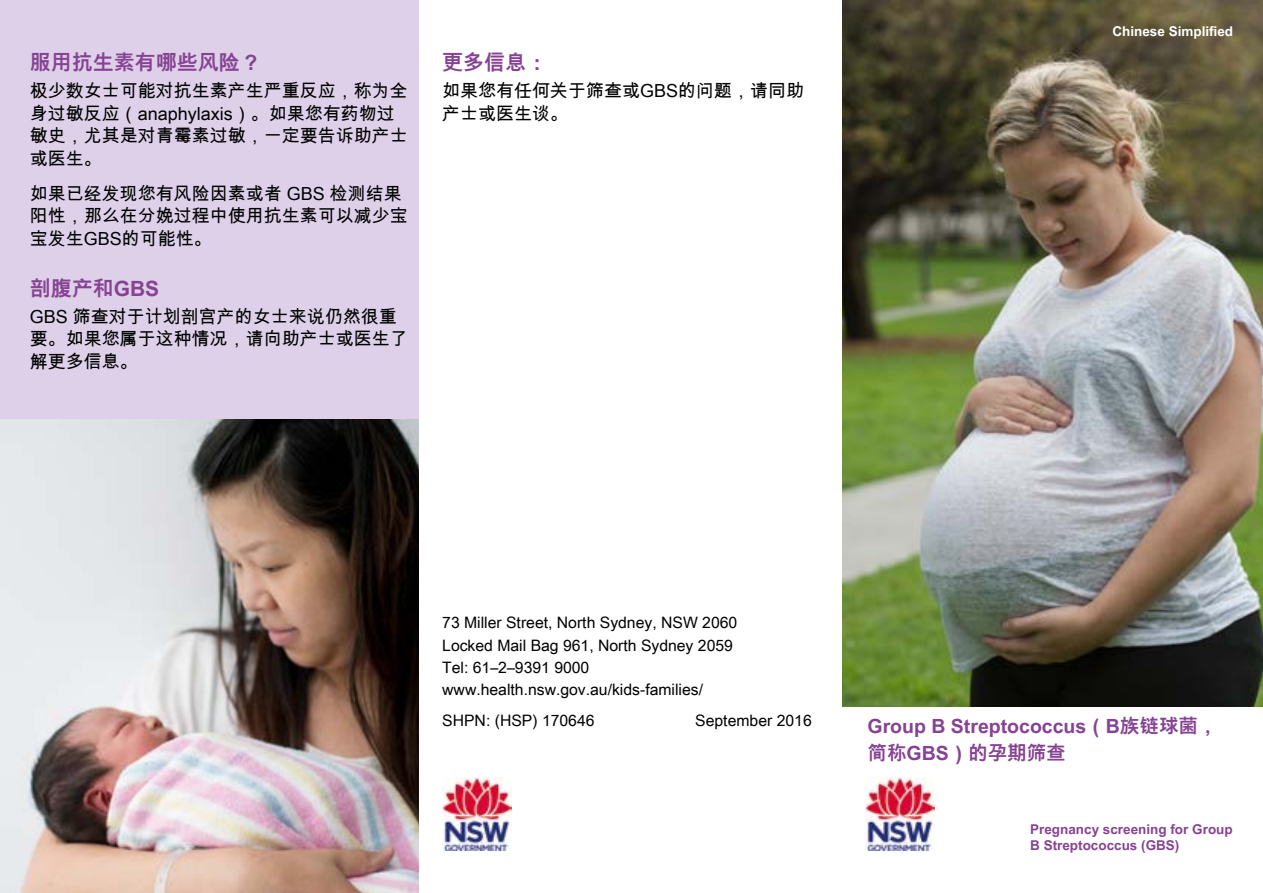
<style>
.page{position:relative;width:1263px;height:893px;background:#fff}
.page>*{position:absolute;margin:0;border:0;box-sizing:border-box;transform-origin:0 0}
.Head_colour{font:700 21px "Arial Unicode MS";color:#864393}
.Head_front{font:700 19.5px/27px "Arial Unicode MS";color:#864393}
.Body{font:18px/22.5px "Arial Unicode MS";color:#000}
.t1{font:15.75px "Arial Unicode MS";color:#000}
.t2{font:700 13.5px/16.2px "Arial Unicode MS";color:#864393}
.t3{font:700 13.5px "Arial Unicode MS";color:#fff}
</style>
<div class="page">
<img style="left:842px;top:0;width:421px;height:707px">
<div style="left:0;top:0;width:420px;height:893px;background:#ded0e8"></div>
<img style="left:0;top:420px;width:419px;height:473px">
<img style="left:865px;top:777px;width:69px;height:73px">
<img style="left:442px;top:777px;width:69px;height:73px">
<p class="Head_colour" style="left:30px;top:47px;width:232px">服用抗生素有哪些风险？</p>
<p class="Body" style="left:30px;top:79px;width:379px">极少数女士可能对抗生素产生严重反应，称为全身过敏反应（anaphylaxis）。如果您有药物过敏史，尤其是对青霉素过敏，一定要告诉助产士或医生。</p>
<p class="Body" style="left:30px;top:182px;width:379px">如果已经发现您有风险因素或者 GBS 检测结果阳性，那么在分娩过程中使用抗生素可以减少宝宝发生GBS的可能性。</p>
<p class="Head_colour" style="left:30px;top:273px;width:131px">剖腹产和GBS</p>
<p class="Body" style="left:30px;top:305px;width:379px">GBS 筛查对于计划剖宫产的女士来说仍然很重要。如果您属于这种情况，请向助产士或医生了解更多信息。</p>
<p class="Head_colour" style="left:442px;top:47px;width:106px">更多信息：</p>
<p class="Body" style="left:442px;top:79px;width:364px">如果您有任何关于筛查或GBS的问题，请同助产士或医生谈。</p>
<p class="t3" style="left:1112px;top:22px;width:122px">Chinese Simplified</p>
<p class="t1" style="left:442px;top:611px;width:296px">73 Miller Street, North Sydney, NSW 2060</p>
<p class="t1" style="left:442px;top:634px;width:292px">Locked Mail Bag 961, North Sydney 2059</p>
<p class="t1" style="left:442px;top:656px;width:149px">Tel: 61–2–9391 9000</p>
<p class="t1" style="left:442px;top:678px;width:262px">www.health.nsw.gov.au/kids-families/</p>
<p class="t1" style="left:442px;top:709px;width:154px">SHPN: (HSP) 170646</p>
<p class="t1" style="left:695px;top:709px;width:118px">September 2016</p>
<p class="Head_front" style="left:867px;top:713px;width:351px">Group B Streptococcus（B族链球菌，简称GBS）的孕期筛查</p>
<p class="t2" style="left:1030px;top:821px;width:204px">Pregnancy screening for Group<br>B Streptococcus (GBS)</p>
</div>
